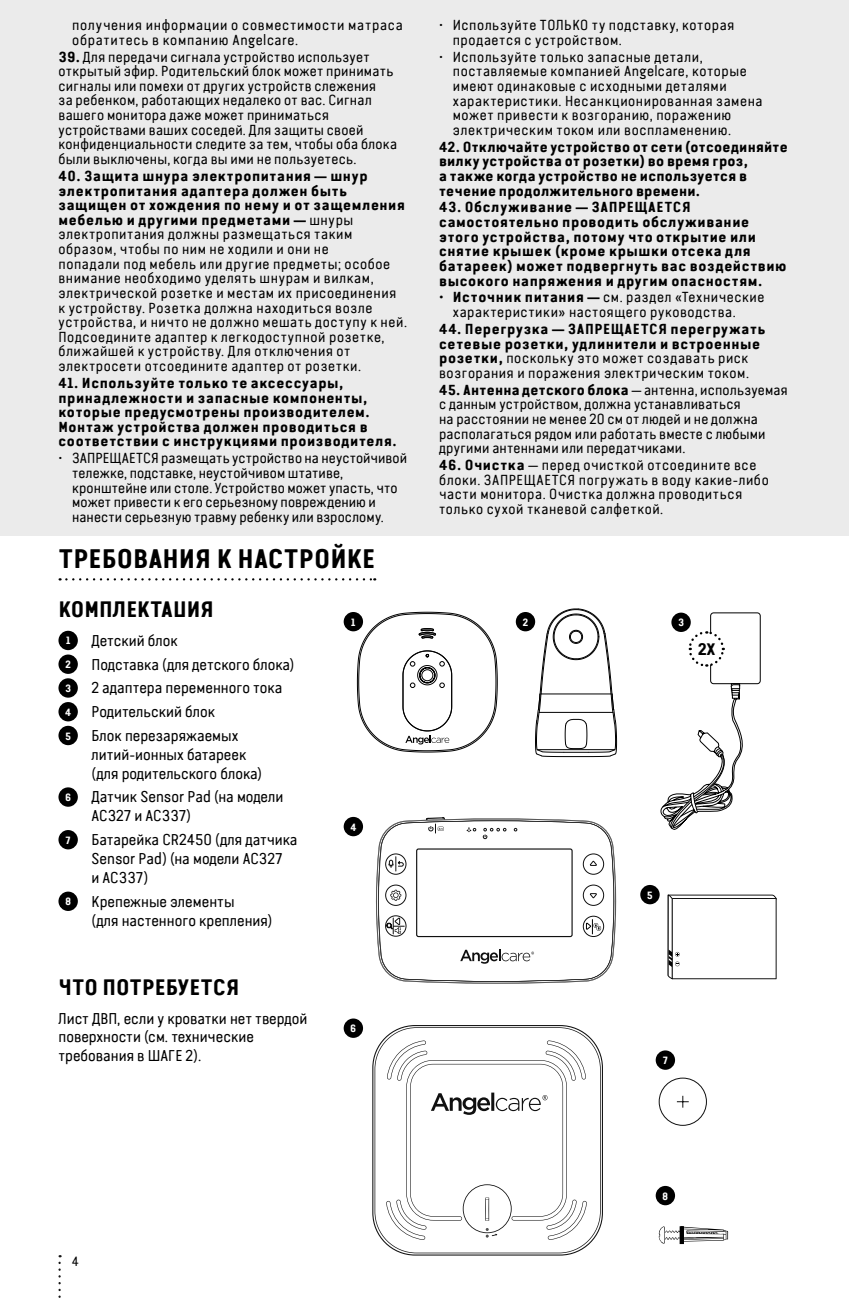
<style>
.page{position:relative;width:849px;height:1298px;background:#fff}
.page>*{position:absolute;margin:0;border:0;box-sizing:border-box;transform-origin:0 0}
.t1{font:700 27px "Van Condensed Pro";color:#000}
.t2{font:700 22.5px "Van Condensed Pro";color:#000}
.t3{font:700 16.88px "Van Condensed Pro";color:#000}
.t4{font:15.75px/18.9px "Van Condensed Pro";color:#000}
.t5{font:14.62px/14.6px "Van Condensed Pro";letter-spacing:.035em;color:#000}
.t6{font:700 14.62px/14.6px "Van Condensed Pro";letter-spacing:.04em;color:#000}
.t7{font:14.62px/14.6px "Van Condensed Pro";letter-spacing:.015em;color:#000}
.t8{font:14.62px/14.6px "Van Condensed Pro";letter-spacing:.005em;color:#000}
.t9{font:14.62px/14.6px "Van Condensed Pro";letter-spacing:.01em;color:#000}
.t10{font:700 14.62px/14.6px "Van Condensed Pro";letter-spacing:.02em;color:#000}
.t11{font:13.5px "Van Condensed Pro";color:#000}
.t12{font:700 10.58px "Van Condensed Pro";color:#fff}
.s1{font-weight:700}
.s2{font-weight:400}
</style>
<div class="page">
<svg style="left:58px;top:1263px;width:3px;height:35px"></svg>
<div style="left:0;top:0;width:848px;height:535px;background:#ebebeb"></div>
<svg style="left:60px;top:578px;width:315px;height:2px"></svg>
<div style="left:58px;top:631px;width:20px;height:19px;background:#000;border-radius:50%"></div>
<div style="left:58px;top:655px;width:20px;height:19px;background:#000;border-radius:50%"></div>
<div style="left:58px;top:678px;width:20px;height:20px;background:#000;border-radius:50%"></div>
<div style="left:58px;top:702px;width:20px;height:19px;background:#000;border-radius:50%"></div>
<div style="left:58px;top:726px;width:20px;height:19px;background:#000;border-radius:50%"></div>
<div style="left:58px;top:787px;width:20px;height:20px;background:#000;border-radius:50%"></div>
<div style="left:58px;top:830px;width:20px;height:19px;background:#000;border-radius:50%"></div>
<div style="left:58px;top:892px;width:20px;height:19px;background:#000;border-radius:50%"></div>
<svg style="left:356px;top:611px;width:142px;height:142px"></svg>
<svg style="left:535px;top:608px;width:82px;height:149px"></svg>
<svg style="left:660px;top:684px;width:87px;height:146px"></svg>
<div style="left:710px;top:612px;width:50px;height:72px;border:1px solid #000;border-radius:3px"></div>
<svg style="left:688px;top:630px;width:37px;height:38px"></svg>
<svg style="left:667px;top:895px;width:109px;height:84px"></svg>
<svg style="left:658px;top:1226px;width:70px;height:18px"></svg>
<svg style="left:372px;top:1025px;width:231px;height:231px"></svg>
<svg style="left:374px;top:1027px;width:226px;height:226px"></svg>
<svg style="left:386px;top:1040px;width:201px;height:200px"></svg>
<div style="left:344px;top:612px;width:19px;height:19px;background:#000;border-radius:50%"></div>
<div style="left:344px;top:1018px;width:19px;height:20px;background:#000;border-radius:50%"></div>
<div style="left:516px;top:612px;width:19px;height:19px;background:#000;border-radius:50%"></div>
<div style="left:655px;top:1050px;width:20px;height:20px;background:#000;border-radius:50%"></div>
<div style="left:671px;top:613px;width:19px;height:19px;background:#000;border-radius:50%"></div>
<div style="left:655px;top:1186px;width:20px;height:19px;background:#000;border-radius:50%"></div>
<div style="left:640px;top:885px;width:19px;height:19px;background:#000;border-radius:50%"></div>
<svg style="left:658px;top:1077px;width:49px;height:49px"></svg>
<div style="left:344px;top:817px;width:19px;height:19px;background:#000;border-radius:50%"></div>
<svg style="left:376px;top:817px;width:240px;height:167px"></svg>
<p class="t5" style="left:72px;top:17px;width:332px">получения информации о совместимости матраса обратитесь в компанию Angelcare.</p>
<p class="t7" style="left:58px;top:48px;width:340px"><span class="s1">39.</span> Для передачи сигнала устройство использует открытый эфир. Родительский блок может принимать сигналы или помехи от других устройств слежения<br>за ребенком, работающих недалеко от вас. Сигнал вашего монитора даже может приниматься устройствами ваших соседей. Для защиты своей конфиденциальности следите за тем, чтобы оба блока были выключены, когда вы ими не пользуетесь.</p>
<p class="t5" style="left:58px;top:167px;width:350px"><span class="s1">40. Защита шнура электропитания — шнур электропитания адаптера должен быть защищен от хождения по нему и от защемления мебелью и другими предметами —</span> шнуры электропитания должны размещаться таким образом, чтобы по ним не ходили и они не<br>попадали под мебель или другие предметы; особое внимание необходимо уделять шнурам и вилкам, электрической розетке и местам их присоединения<br>к устройству. Розетка должна находиться возле устройства, и ничто не должно мешать доступу к ней.<br>Подсоедините адаптер к легкодоступной розетке, ближайшей к устройству. Для отключения от электросети отсоедините адаптер от розетки.</p>
<p class="t6" style="left:58px;top:374px;width:340px">41. Используйте только те аксессуары, принадлежности и запасные компоненты, которые предусмотрены производителем.<br>Монтаж устройства должен проводиться в соответствии с инструкциями производителя.</p>
<p class="t8" style="left:72px;top:450px;width:336px;text-indent:-14px">• ЗАПРЕЩАЕТСЯ размещать устройство на неустойчивой тележке, подставке, неустойчивом штативе, кронштейне или столе. Устройство может упасть, что может привести к его серьезному повреждению и нанести серьезную травму ребенку или взрослому.</p>
<h1 class="t1" style="left:58px;top:539px;width:318px">ТРЕБОВАНИЯ К НАСТРОЙКЕ</h1>
<h2 class="t2" style="left:58px;top:592px;width:157px">КОМПЛЕКТАЦИЯ</h2>
<p class="t12" style="left:66px;top:633px;width:6px">1</p>
<p class="t4" style="left:91px;top:630px;width:88px">Детский блок</p>
<p class="t12" style="left:65px;top:657px;width:7px">2</p>
<p class="t4" style="left:91px;top:653px;width:204px">Подставка (для детского блока)</p>
<p class="t12" style="left:65px;top:680px;width:8px">3</p>
<p class="t4" style="left:91px;top:677px;width:192px">2 адаптера переменного тока</p>
<p class="t12" style="left:65px;top:704px;width:8px">4</p>
<p class="t4" style="left:91px;top:701px;width:125px">Родительский блок</p>
<p class="t12" style="left:65px;top:728px;width:8px">5</p>
<p class="t4" style="left:91px;top:725px;width:172px">Блок перезаряжаемых литий-ионных батареек (для родительского блока)</p>
<p class="t12" style="left:65px;top:789px;width:8px">6</p>
<p class="t4" style="left:91px;top:786px;width:193px">Датчик Sensor Pad (на модели<br>AC327 и AC337)</p>
<p class="t12" style="left:66px;top:832px;width:7px">7</p>
<p class="t4" style="left:91px;top:829px;width:207px">Батарейка CR2450 (для датчика<br>Sensor Pad) (на модели AC327<br>и AC337)</p>
<p class="t12" style="left:65px;top:894px;width:8px">8</p>
<p class="t4" style="left:91px;top:891px;width:182px">Крепежные элементы<br>(для настенного крепления)</p>
<p class="t12" style="left:351px;top:614px;width:6px">1</p>
<p class="t12" style="left:350px;top:819px;width:8px">4</p>
<h2 class="t2" style="left:58px;top:970px;width:182px">ЧТО ПОТРЕБУЕТСЯ</h2>
<p class="t4" style="left:58px;top:1007px;width:250px">Лист ДВП, если у кроватки нет твердой поверхности (см. технические требования в ШАГЕ 2).</p>
<p class="t12" style="left:350px;top:1021px;width:8px">6</p>
<p class="t5" style="left:453px;top:17px;width:283px;text-indent:-14px">• Используйте ТОЛЬКО ту подставку, которая продается с устройством.</p>
<p class="t5" style="left:453px;top:48px;width:311px;text-indent:-14px">• Используйте только запасные детали, поставляемые компанией Angelcare, которые имеют одинаковые с исходными деталями характеристики. Несанкционированная замена может привести к возгоранию, поражению электрическим током или воспламенению.</p>
<p class="t10" style="left:439px;top:138px;width:350px">42. Отключайте устройство от сети (отсоединяйте вилку устройства от розетки) во время гроз,<br>а также когда устройство не используется в течение продолжительного времени.</p>
<p class="t6" style="left:439px;top:199px;width:349px">43. Обслуживание — ЗАПРЕЩАЕТСЯ самостоятельно проводить обслуживание этого устройства, потому что открытие или снятие крышек (кроме крышки отсека для батареек) может подвергнуть вас воздействию высокого напряжения и другим опасностям.</p>
<p class="t5" style="left:453px;top:289px;width:313px;text-indent:-14px"><span class="s1">• Источник питания —</span> см. раздел «Технические характеристики» настоящего руководства.</p>
<p class="t6" style="left:439px;top:320px;width:328px">44. Перегрузка — ЗАПРЕЩАЕТСЯ перегружать сетевые розетки, удлинители и встроенные розетки, <span class="s2">поскольку это может создавать риск возгорания и поражения электрическим током.</span></p>
<p class="t9" style="left:439px;top:381px;width:350px"><span class="s1">45. Антенна детского блока</span> — антенна, используемая с данным устройством, должна устанавливаться<br>на расстоянии не менее 20 см от людей и не должна располагаться рядом или работать вместе с любыми другими антеннами или передатчиками.</p>
<p class="t5" style="left:439px;top:457px;width:331px"><span class="s1">46. Очистка</span> — перед очисткой отсоедините все блоки. ЗАПРЕЩАЕТСЯ погружать в воду какие-либо части монитора. Очистка должна проводиться только сухой тканевой салфеткой.</p>
<p class="t12" style="left:523px;top:614px;width:7px">2</p>
<p class="t12" style="left:678px;top:615px;width:8px">3</p>
<p class="t3" style="left:698px;top:637px;width:19px">2X</p>
<p class="t12" style="left:647px;top:887px;width:8px">5</p>
<p class="t12" style="left:662px;top:1053px;width:7px">7</p>
<p class="t11" style="left:72px;top:1252px;width:9px">4</p>
<p class="t12" style="left:662px;top:1188px;width:8px">8</p>
</div>
